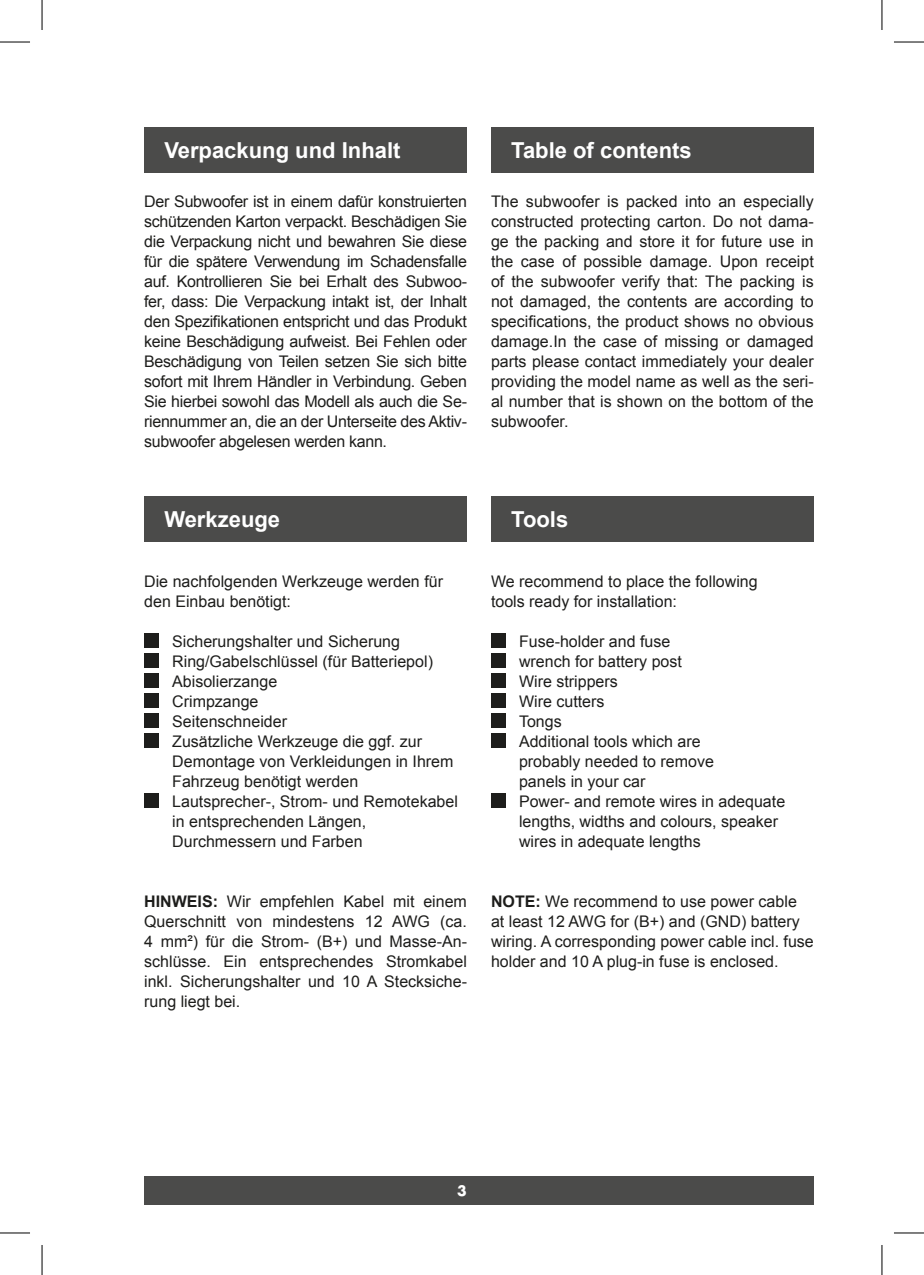
<style>
.page{position:relative;width:924px;height:1275px;background:#fff}
.page>*{position:absolute;margin:0;border:0;box-sizing:border-box;transform-origin:0 0}
.Kapitelüberschrift{font:700 22px "Arial";color:#fff}
.Fließtext{font:16px/20px "Arial";color:#1d1d1b;text-align:justify}
.t1{font:700 14px "Futura Std";color:#fff}
.s1{font-weight:700}
</style>
<div class="page">
<div style="left:144px;top:1176px;width:669px;height:28px;background:#4b4b4a"></div>
<div style="left:144px;top:127px;width:323px;height:45px;background:#4b4b4a"></div>
<div style="left:491px;top:127px;width:322px;height:45px;background:#4b4b4a"></div>
<div style="left:144px;top:496px;width:323px;height:45px;background:#4b4b4a"></div>
<div style="left:491px;top:496px;width:322px;height:45px;background:#4b4b4a"></div>
<div style="left:144px;top:633px;width:14px;height:14px;background:#1d1d1b"></div>
<div style="left:144px;top:653px;width:14px;height:14px;background:#1d1d1b"></div>
<div style="left:144px;top:673px;width:14px;height:14px;background:#1d1d1b"></div>
<div style="left:144px;top:693px;width:14px;height:14px;background:#1d1d1b"></div>
<div style="left:144px;top:713px;width:14px;height:14px;background:#1d1d1b"></div>
<div style="left:144px;top:733px;width:14px;height:14px;background:#1d1d1b"></div>
<div style="left:144px;top:793px;width:14px;height:14px;background:#1d1d1b"></div>
<div style="left:491px;top:633px;width:14px;height:14px;background:#1d1d1b"></div>
<div style="left:491px;top:653px;width:14px;height:14px;background:#1d1d1b"></div>
<div style="left:491px;top:673px;width:14px;height:14px;background:#1d1d1b"></div>
<div style="left:491px;top:693px;width:14px;height:14px;background:#1d1d1b"></div>
<div style="left:491px;top:713px;width:14px;height:14px;background:#1d1d1b"></div>
<div style="left:491px;top:733px;width:14px;height:14px;background:#1d1d1b"></div>
<div style="left:491px;top:793px;width:14px;height:14px;background:#1d1d1b"></div>
<hr style="left:0;top:42px;width:30px;height:1px;background:#000">
<hr style="left:893px;top:42px;width:30px;height:1px;background:#000">
<hr style="left:0;top:1232px;width:30px;height:1px;background:#000">
<hr style="left:893px;top:1232px;width:30px;height:1px;background:#000">
<hr style="left:42px;top:0;width:1px;height:30px;background:#000">
<hr style="left:42px;top:1245px;width:1px;height:30px;background:#000">
<hr style="left:881px;top:0;width:1px;height:30px;background:#000">
<hr style="left:881px;top:1245px;width:1px;height:30px;background:#000">
<p class="Kapitelüberschrift" style="left:164px;top:136px;width:237px">Verpackung und Inhalt</p>
<p class="Kapitelüberschrift" style="left:511px;top:136px;width:182px">Table of contents</p>
<p class="Fließtext" style="left:144px;top:192px;width:324px">Der Subwoofer ist in einem dafür konstruierten schützenden Karton verpackt. Beschädigen Sie die Verpackung nicht und bewahren Sie diese für die spätere Verwendung im Schadensfalle auf. Kontrollieren Sie bei Erhalt des Subwoo&shy;fer, dass: Die Verpackung intakt ist, der Inhalt den Spezifikationen entspricht und das Produkt keine Beschädigung aufweist. Bei Fehlen oder Beschädigung von Teilen setzen Sie sich bitte sofort mit Ihrem Händler in Verbindung. Geben Sie hierbei sowohl das Modell als auch die Se&shy;riennummer an, die an der Unterseite des Aktiv&shy;subwoofer abgelesen werden kann.</p>
<p class="Fließtext" style="left:491px;top:192px;width:324px">The subwoofer is packed into an especially constructed protecting carton. Do not dama&shy;ge the packing and store it for future use in the case of possible damage. Upon receipt of the subwoofer verify that: The packing is not damaged, the contents are according to specifications, the product shows no obvious damage.In the case of missing or damaged parts please contact immediately your dealer providing the model name as well as the seri&shy;al number that is shown on the bottom of the subwoofer.</p>
<p class="Kapitelüberschrift" style="left:164px;top:505px;width:117px">Werkzeuge</p>
<p class="Kapitelüberschrift" style="left:511px;top:505px;width:59px">Tools</p>
<p class="Fließtext" style="left:144px;top:572px;width:300px">Die nachfolgenden Werkzeuge werden für</p>
<p class="Fließtext" style="left:144px;top:592px;width:148px">den Einbau benötigt:</p>
<p class="Fließtext" style="left:172px;top:632px;width:229px">Sicherungshalter und Sicherung</p>
<p class="Fließtext" style="left:172px;top:652px;width:262px">Ring/Gabelschlüssel (für Batteriepol)</p>
<p class="Fließtext" style="left:172px;top:672px;width:106px">Abisolierzange</p>
<p class="Fließtext" style="left:172px;top:692px;width:88px">Crimpzange</p>
<p class="Fließtext" style="left:172px;top:712px;width:116px">Seitenschneider</p>
<p class="Fließtext" style="left:172px;top:732px;width:251px">Zusätzliche Werkzeuge die ggf. zur</p>
<p class="Fließtext" style="left:172px;top:752px;width:283px">Demontage von Verkleidungen in Ihrem</p>
<p class="Fließtext" style="left:172px;top:772px;width:187px">Fahrzeug benötigt werden</p>
<p class="Fließtext" style="left:172px;top:792px;width:287px">Lautsprecher-, Strom- und Remotekabel</p>
<p class="Fließtext" style="left:172px;top:812px;width:195px">in entsprechenden Längen,</p>
<p class="Fließtext" style="left:172px;top:832px;width:192px">Durchmessern und Farben</p>
<p class="Fließtext" style="left:144px;top:892px;width:324px"><span class="s1">HINWEIS:</span> Wir empfehlen Kabel mit einem Querschnitt von mindestens 12 AWG (ca.<br>4 mm²) für die Strom- (B+) und Masse-An&shy;schlüsse. Ein entsprechendes Stromkabel inkl. Sicherungshalter und 10 A Stecksiche&shy;rung liegt bei.</p>
<p class="Fließtext" style="left:491px;top:572px;width:268px">We recommend to place the following</p>
<p class="Fließtext" style="left:491px;top:592px;width:187px">tools ready for installation:</p>
<p class="Fließtext" style="left:519px;top:632px;width:153px">Fuse-holder and fuse</p>
<p class="Fließtext" style="left:519px;top:652px;width:164px">wrench for battery post</p>
<p class="Fließtext" style="left:519px;top:672px;width:100px">Wire strippers</p>
<p class="Fließtext" style="left:519px;top:692px;width:87px">Wire cutters</p>
<p class="Fließtext" style="left:519px;top:712px;width:44px">Tongs</p>
<p class="Fließtext" style="left:519px;top:732px;width:183px">Additional tools which are</p>
<p class="Fließtext" style="left:519px;top:752px;width:196px">probably needed to remove</p>
<p class="Fließtext" style="left:519px;top:772px;width:128px">panels in your car</p>
<p class="Fließtext" style="left:519px;top:792px;width:267px">Power- and remote wires in adequate</p>
<p class="Fließtext" style="left:519px;top:812px;width:260px">lengths, widths and colours, speaker</p>
<p class="Fließtext" style="left:519px;top:832px;width:183px">wires in adequate lengths</p>
<p class="Fließtext" style="left:491px;top:892px;width:307px"><span class="s1">NOTE:</span> We recommend to use power cable</p>
<p class="Fließtext" style="left:491px;top:912px;width:310px">at least 12 AWG for (B+) and (GND) battery</p>
<p class="Fließtext" style="left:491px;top:932px;width:324px">wiring. A corresponding power cable incl. fuse holder and 10 A plug-in fuse is enclosed.</p>
<p class="t1" style="left:457px;top:1181px;width:11px">3</p>
</div>
